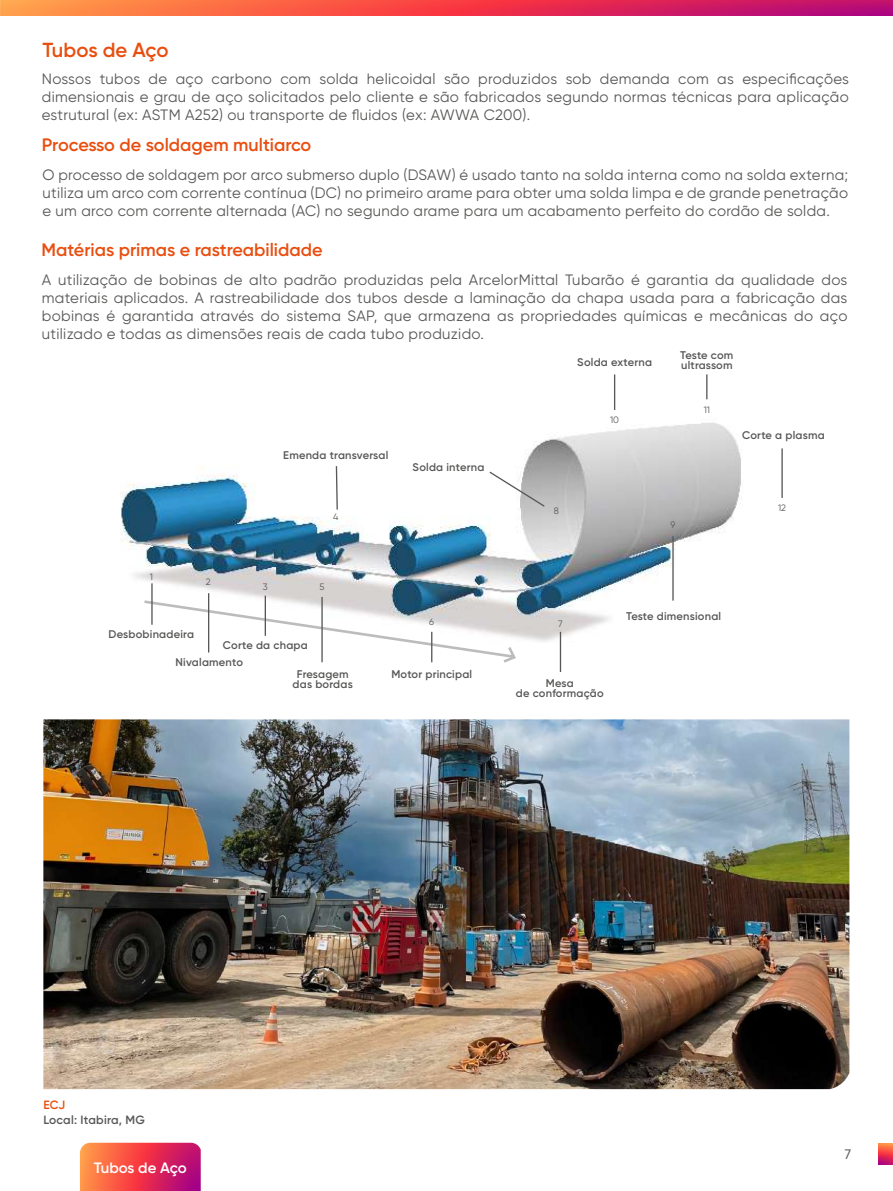
<style>
.page{position:relative;width:893px;height:1191px;background:#fff}
.page>*{position:absolute;margin:0;border:0;box-sizing:border-box;transform-origin:0 0}
.t1{font:600 20.25px "Gilroy";letter-spacing:-.01em;color:#e94e0f}
.t2{font:600 18px "Gilroy";color:#e94e0f}
.t3{font:15px/18px "Gilroy";letter-spacing:.02em;color:#575756;text-align:justify}
.t4{font:600 15px "Gilroy";letter-spacing:-.01em;color:#fff}
.t5{font:300 13.5px "VAG Rounded Std";color:#5e5b5d}
.t6{font:600 12px "Gilroy";letter-spacing:.02em;color:#575756}
.t7{font:600 12px "Gilroy";color:#e94e0f}
.t8{font:600 11.1px/9.6px "Gilroy";letter-spacing:.02em;color:#575756;text-align:center}
.t9{font:9.3px "Gilroy";color:#575756}
</style>
<div class="page">
<img style="left:879px;top:1143px;width:14px;height:21px">
<img style="left:120px;top:374px;width:622px;height:292px">
<svg style="left:142px;top:598px;width:377px;height:67px"></svg>
<hr style="left:265px;top:595px;width:1px;height:41px;background:#575756">
<hr style="left:321px;top:597px;width:2px;height:65px;background:#575756">
<hr style="left:431px;top:632px;width:1px;height:30px;background:#575756">
<hr style="left:560px;top:632px;width:1px;height:40px;background:#575756">
<hr style="left:672px;top:536px;width:2px;height:64px;background:#575756">
<hr style="left:781px;top:448px;width:2px;height:50px;background:#575756">
<svg style="left:706px;top:374px;width:1px;height:25px"></svg>
<hr style="left:614px;top:374px;width:1px;height:36px;background:#575756">
<svg style="left:488px;top:470px;width:58px;height:38px"></svg>
<svg style="left:335px;top:465px;width:4px;height:46px"></svg>
<img style="left:43px;top:719px;width:806px;height:370px">
<img style="left:0;top:0;width:893px;height:16px">
<img style="left:80px;top:1142px;width:121px;height:49px">
<hr style="left:151px;top:583px;width:2px;height:42px;background:#575756">
<hr style="left:208px;top:593px;width:1px;height:59px;background:#575756">
<h1 class="t1" style="left:43px;top:38px;width:127px">Tubos de Aço</h1>
<p class="t3" style="left:42px;top:70px;width:809px">Nossos tubos de aço carbono com solda helicoidal são produzidos sob demanda com as especificações dimensionais e grau de aço solicitados pelo cliente e são fabricados segundo normas técnicas para aplicação estrutural (ex: ASTM A252) ou transporte de fluidos (ex: AWWA C200).</p>
<p class="t2" style="left:42px;top:134px;width:271px">Processo de soldagem multiarco</p>
<p class="t3" style="left:43px;top:166px;width:807px">O processo de soldagem por arco submerso duplo (DSAW) é usado tanto na solda interna como na solda externa; utiliza um arco com corrente contínua (DC) no primeiro arame para obter uma solda limpa e de grande penetração e um arco com corrente alternada (AC) no segundo arame para um acabamento perfeito do cordão de solda.</p>
<p class="t2" style="left:42px;top:238px;width:283px">Matérias primas e rastreabilidade</p>
<p class="t3" style="left:42px;top:271px;width:807px">A utilização de bobinas de alto padrão produzidas pela ArcelorMittal Tubarão é garantia da qualidade dos materiais aplicados. A rastreabilidade dos tubos desde a laminação da chapa usada para a fabricação das bobinas é garantida através do sistema SAP, que armazena as propriedades químicas e mecânicas do aço utilizado e todas as dimensões reais de cada tubo produzido.</p>
<p class="t8" style="left:577px;top:357px;width:76px">Solda externa</p>
<p class="t8" style="left:680px;top:351px;width:55px;text-align:left">Teste com ultrassom</p>
<p class="t8" style="left:283px;top:450px;width:107px">Emenda transversal</p>
<p class="t9" style="left:333px;top:511px;width:7px">4</p>
<p class="t9" style="left:150px;top:571px;width:5px">1</p>
<p class="t9" style="left:206px;top:576px;width:6px">2</p>
<p class="t9" style="left:263px;top:581px;width:6px">3</p>
<p class="t9" style="left:320px;top:581px;width:7px">5</p>
<p class="t8" style="left:109px;top:629px;width:87px">Desbobinadeira</p>
<p class="t8" style="left:176px;top:657px;width:69px">Nivalamento</p>
<p class="t8" style="left:223px;top:640px;width:86px">Corte da chapa</p>
<p class="t8" style="left:412px;top:462px;width:73px">Solda interna</p>
<p class="t9" style="left:554px;top:505px;width:7px">8</p>
<p class="t9" style="left:429px;top:615px;width:6px">6</p>
<p class="t9" style="left:558px;top:618px;width:6px">7</p>
<p class="t9" style="left:610px;top:414px;width:11px">10</p>
<p class="t9" style="left:704px;top:403px;width:8px">11</p>
<p class="t9" style="left:670px;top:519px;width:6px">9</p>
<p class="t8" style="left:626px;top:611px;width:97px">Teste dimensional</p>
<p class="t8" style="left:293px;top:669px;width:62px">Fresagem das bordas</p>
<p class="t8" style="left:391px;top:669px;width:82px">Motor principal</p>
<p class="t8" style="left:516px;top:678px;width:89px">Mesa<br>de conformação</p>
<p class="t8" style="left:742px;top:430px;width:84px">Corte a plasma</p>
<p class="t9" style="left:778px;top:502px;width:10px">12</p>
<p class="t7" style="left:43px;top:1097px;width:24px">ECJ</p>
<p class="t6" style="left:43px;top:1112px;width:103px">Local: Itabira, MG</p>
<p class="t4" style="left:94px;top:1158px;width:94px">Tubos de Aço</p>
<p class="t5" style="left:844px;top:1146px;width:8px">7</p>
</div>
